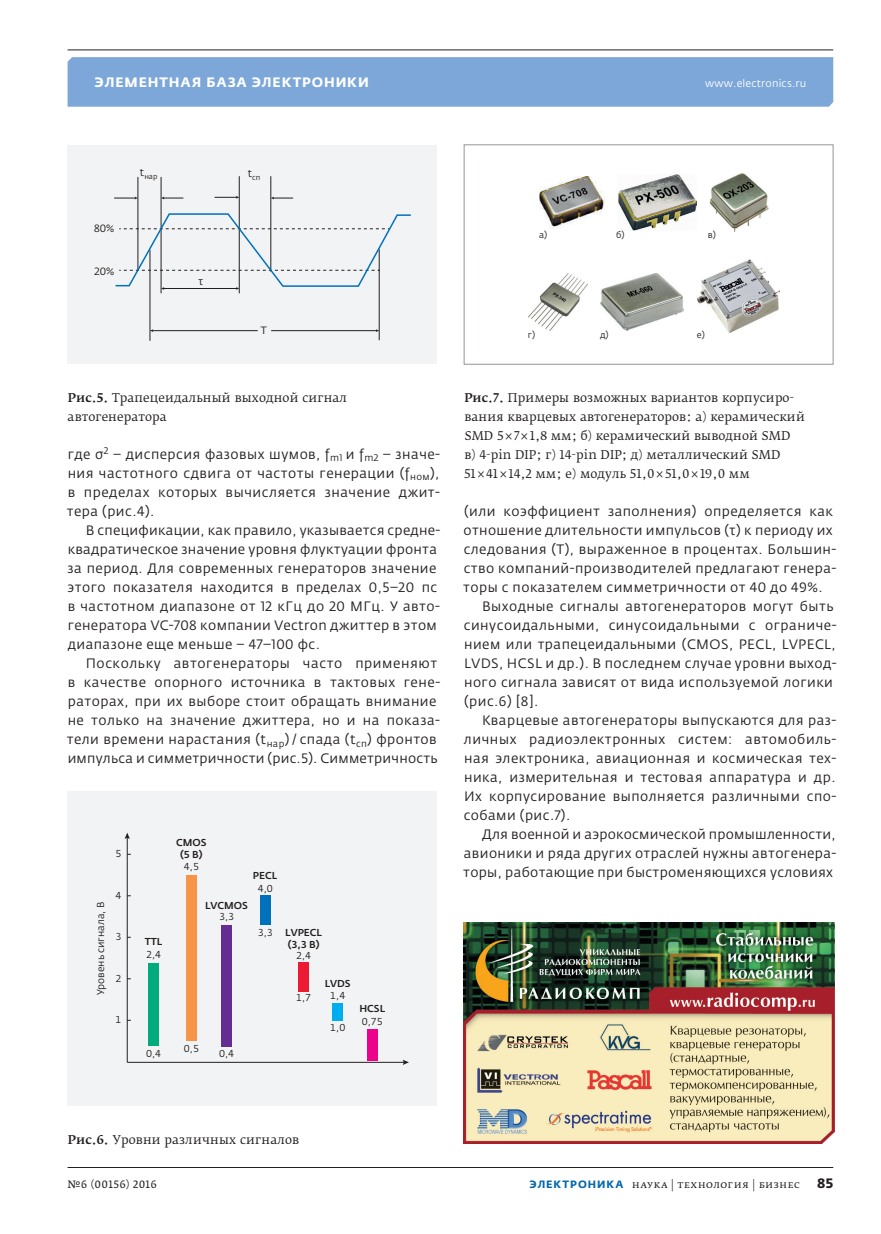
<style>
.page{position:relative;width:881px;height:1234px;background:#fff}
.page>*{position:absolute;margin:0;border:0;box-sizing:border-box;transform-origin:0 0}
.t1{font:13.5px/19px "Fedra Sans Pro";letter-spacing:.035em;color:#231f20}
.t2{font:700 13.5px "Fedra Sans Alt Pro";letter-spacing:.06em;color:#fff}
.t3{font:700 13.5px "Fedra Sans Pro";color:#231f20}
.t4{font:12px/19px "Fedra Serif B Pro";letter-spacing:.005em;color:#231f20}
.t5{font:10.5px "Fedra Serif B Pro";letter-spacing:.04em;color:#231f20}
.t6{font:10.5px "Fedra Sans Pro";letter-spacing:.015em;color:#fff}
.t7{font:10.5px "Fedra Serif A Pro";letter-spacing:.035em;color:#231f20}
.t8{font:10.5px "Fedra Sans Pro";color:#231f20}
.t9{font:9.9px "Fedra Sans Pro";color:#231f20}
.t10{font:500 9.9px/12px "Fedra Sans Pro";color:#231f20;text-align:center}
.t11{font:9px "Fedra Sans Pro";color:#231f20}
.t12{font:7.35px "Fedra Sans Pro";color:#231f20}
.s1{font-weight:500}
.s2{font-family:"Fedra Sans Alt Pro";font-weight:700;color:#0067aa}
</style>
<div class="page">
<div style="left:67px;top:57px;width:765px;height:50px;background:#7ca7d8"></div>
<hr style="left:67px;top:49px;width:765px;height:1px;background:#231f20">
<hr style="left:68px;top:1166px;width:764px;height:1px;background:#231f20">
<div style="left:68px;top:791px;width:368px;height:314px;background:#f2f3f4"></div>
<div style="left:148px;top:963px;width:10px;height:82px;background:#00ac7c"></div>
<div style="left:186px;top:874px;width:10px;height:166px;background:#f79447"></div>
<div style="left:260px;top:895px;width:10px;height:29px;background:#0072bc"></div>
<div style="left:298px;top:962px;width:10px;height:29px;background:#ed1a33"></div>
<div style="left:332px;top:1002px;width:11px;height:18px;background:#00aeef"></div>
<div style="left:367px;top:1029px;width:10px;height:31px;background:#ed028c"></div>
<div style="left:221px;top:924px;width:11px;height:121px;background:#652d91"></div>
<hr style="left:127px;top:836px;width:1px;height:226px;background:#231f20">
<svg style="left:125px;top:832px;width:5px;height:6px"></svg>
<hr style="left:127px;top:1061px;width:277px;height:1px;background:#231f20">
<svg style="left:402px;top:1059px;width:7px;height:5px"></svg>
<div style="left:68px;top:145px;width:368px;height:218px;background:#f2f3f4"></div>
<hr style="left:150px;top:250px;width:1px;height:91px;background:#231f20">
<hr style="left:379px;top:249px;width:1px;height:91px;background:#231f20">
<hr style="left:152px;top:330px;width:105px;height:1px;background:#231f20">
<hr style="left:271px;top:330px;width:106px;height:1px;background:#231f20">
<hr style="left:138px;top:177px;width:1px;height:93px;background:#231f20">
<hr style="left:161px;top:177px;width:1px;height:116px;background:#231f20">
<svg style="left:114px;top:197px;width:24px;height:2px"></svg>
<svg style="left:161px;top:197px;width:22px;height:2px"></svg>
<hr style="left:270px;top:176px;width:1px;height:95px;background:#231f20">
<hr style="left:239px;top:176px;width:1px;height:117px;background:#231f20">
<svg style="left:214px;top:196px;width:25px;height:3px"></svg>
<svg style="left:271px;top:197px;width:22px;height:2px"></svg>
<svg style="left:115px;top:212px;width:295px;height:78px"></svg>
<img style="left:539px;top:176px;width:65px;height:52px">
<img style="left:618px;top:174px;width:78px;height:56px">
<img style="left:709px;top:173px;width:59px;height:58px">
<img style="left:528px;top:273px;width:59px;height:58px">
<img style="left:600px;top:273px;width:82px;height:57px">
<img style="left:697px;top:259px;width:82px;height:73px">
<img style="left:464px;top:922px;width:370px;height:221px">
<p class="t2" style="left:95px;top:74px;width:275px">Элементная база электроники</p>
<p class="t6" style="left:705px;top:77px;width:102px">www.electronics.ru</p>
<p class="t8" style="left:94px;top:222px;width:22px">80%</p>
<p class="t8" style="left:94px;top:265px;width:22px">20%</p>
<p class="t12" style="left:140px;top:172px;width:19px"><sup>t</sup>нар</p>
<p class="t12" style="left:248px;top:173px;width:14px"><sup>t</sup>сп</p>
<p class="t8" style="left:198px;top:274px;width:6px">τ</p>
<p class="t8" style="left:261px;top:323px;width:7px">Т</p>
<p class="t11" style="left:538px;top:230px;width:10px">a)</p>
<p class="t11" style="left:615px;top:230px;width:10px">б)</p>
<p class="t11" style="left:707px;top:230px;width:10px">в)</p>
<p class="t11" style="left:527px;top:329px;width:9px">г)</p>
<p class="t11" style="left:600px;top:329px;width:10px">д)</p>
<p class="t11" style="left:696px;top:329px;width:10px">е)</p>
<p class="t4" style="left:68px;top:388px;width:281px"><span class="s1">Рис.5.</span> Трапецеидальный выходной сигнал автогенератора</p>
<p class="t4" style="left:464px;top:388px;width:342px"><span class="s1">Рис.7.</span> Примеры возможных вариантов корпусиро&shy;вания кварцевых автогенераторов: а) керамический SMD 5×7×1,8 мм; б) керамический выводной SMD<br>в) 4-pin DIP; г) 14-pin DIP; д) металлический SMD 51×41×14,2 мм; е) модуль 51,0×51,0×19,0 мм</p>
<p class="t1" style="left:67px;top:444px;width:375px;text-align:justify">где σ<sup>2</sup> – дисперсия фазовых шумов, f<sub>m1</sub> и f<sub>m2</sub> – значе&shy;ния частотного сдвига от частоты генерации (f<sub>ном</sub>), в пределах которых вычисляется значение джит&shy;тера (рис.4).</p>
<p class="t1" style="left:67px;top:520px;width:374px;text-indent:18px">В спецификации, как правило, указывается средне&shy;квадратическое значение уровня флуктуации фронта за период. Для современных генераторов значение этого показателя находится в пределах 0,5–20 пс в частотном диапазоне от 12 кГц до 20 МГц. У авто&shy;генератора VC-708 компании Vectron джиттер в этом диапазоне еще меньше – 47–100 фс.</p>
<p class="t1" style="left:67px;top:653px;width:375px;text-indent:19px">Поскольку автогенераторы часто применяют в качестве опорного источника в тактовых гене&shy;раторах, при их выборе стоит обращать внимание не только на значение джиттера, но и на показа&shy;тели времени нарастания (t<sub>нар</sub>) / спада (t<sub>сп</sub>) фронтов импульса и симметричности (рис.5). Симметричность</p>
<p class="t1" style="left:463px;top:501px;width:374px">(или коэффициент заполнения) определяется как отношение длительности импульсов (τ) к периоду их следования (T), выраженное в процентах. Большин&shy;ство компаний-производителей предлагают генера&shy;торы с показателем симметричности от 40 до 49%.</p>
<p class="t1" style="left:463px;top:596px;width:374px;text-indent:18px">Выходные сигналы автогенераторов могут быть синусоидальными, синусоидальными с ограниче&shy;нием или трапецеидальными (CMOS, PECL, LVPECL, LVDS, HCSL и др.). В последнем случае уровни выход&shy;ного сигнала зависят от вида используемой логики (рис.6) [8].</p>
<p class="t1" style="left:463px;top:710px;width:374px;text-align:justify;text-indent:18px">Кварцевые автогенераторы выпускаются для раз&shy;личных радиоэлектронных систем: автомобиль&shy;ная электроника, авиационная и космическая тех&shy;ника, измерительная и тестовая аппаратура и др.<br>Их корпусирование выполняется различными спо&shy;собами (рис.7).</p>
<p class="t1" style="left:463px;top:825px;width:374px;text-align:justify;text-indent:19px">Для военной и аэрокосмической промышленности, авионики и ряда других отраслей нужны автогенера&shy;торы, работающие при быстроменяющихся условиях</p>
<p class="t10" style="left:176px;top:836px;width:32px">CMOS (5 В)</p>
<p class="t9" style="left:115px;top:847px;width:7px">5</p>
<p class="t9" style="left:115px;top:889px;width:7px">4</p>
<p class="t9" style="left:115px;top:930px;width:7px">3</p>
<p class="t9" style="left:115px;top:972px;width:7px">2</p>
<p class="t9" style="left:115px;top:1013px;width:7px">1</p>
<p class="t9" style="left:184px;top:860px;width:17px">4,5</p>
<p class="t10" style="left:253px;top:869px;width:26px">PECL</p>
<p class="t9" style="left:258px;top:882px;width:17px">4,0</p>
<p class="t9" style="left:258px;top:926px;width:17px">3,3</p>
<p class="t10" style="left:205px;top:898px;width:44px">LVCMOS</p>
<p class="t9" style="left:94px;top:995px;width:95px;rotate:-90deg">Уровень сигнала, В</p>
<p class="t9" style="left:219px;top:910px;width:17px">3,3</p>
<p class="t10" style="left:285px;top:926px;width:38px;text-align:left">LVPECL (3,3 В)</p>
<p class="t10" style="left:145px;top:935px;width:19px">TTL</p>
<p class="t9" style="left:146px;top:948px;width:17px">2,4</p>
<p class="t9" style="left:296px;top:948px;width:17px">2,4</p>
<p class="t9" style="left:296px;top:991px;width:17px">1,7</p>
<p class="t9" style="left:330px;top:988px;width:17px">1,4</p>
<p class="t9" style="left:330px;top:1020px;width:17px">1,0</p>
<p class="t10" style="left:324px;top:977px;width:27px">LVDS</p>
<p class="t10" style="left:359px;top:1002px;width:27px">HCSL</p>
<p class="t9" style="left:361px;top:1014px;width:23px">0,75</p>
<p class="t9" style="left:184px;top:1042px;width:17px">0,5</p>
<p class="t9" style="left:146px;top:1046px;width:17px">0,4</p>
<p class="t9" style="left:219px;top:1046px;width:17px">0,4</p>
<p class="t4" style="left:68px;top:1129px;width:233px"><span class="s1">Рис.6.</span> Уровни различных сигналов</p>
<p class="t7" style="left:67px;top:1177px;width:91px">№6 (00156) 2016</p>
<p class="t5" style="left:529px;top:1177px;width:272px"><span class="s2">ЭЛЕКТРОНИКА</span> наука | технология | бизнес</p>
<p class="t3" style="left:816px;top:1174px;width:18px">85</p>
</div>
